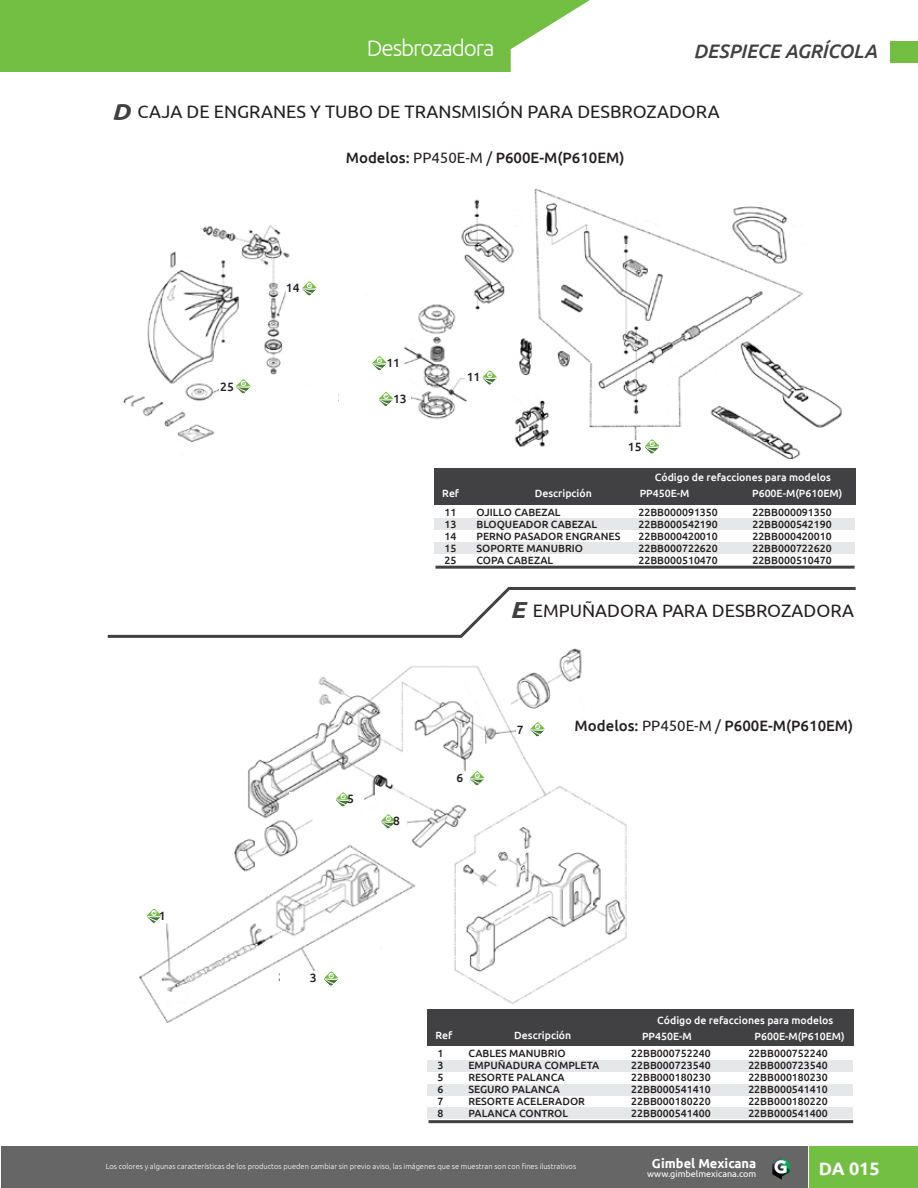
<style>
.page{position:relative;width:918px;height:1188px;background:#fff}
.page>*{position:absolute;margin:0;border:0;box-sizing:border-box;transform-origin:0 0}
.t1{font:italic 700 23.25px "Ubuntu";color:#414042;scale:1.1 1}
.t2{font:300 22.5px "Ubuntu";letter-spacing:-.05em;color:#fff}
.t3{font:italic 500 19.5px "Ubuntu";color:#414042}
.t4{font:18px "Ubuntu";color:#231f20}
.t5{font:700 18px "Ubuntu";color:#fff}
.t6{font:500 15px "Ubuntu";color:#231f20}
.t7{font:700 12.9px "Ubuntu";color:#fff}
.t8{font:500 12px "Ubuntu";color:#231f20}
.t9{font:500 10.5px/12px "Ubuntu";color:#231f20;text-align:justify}
.t10{font:500 10.5px/16.5px "Ubuntu";color:#fff}
.t11{font:9px "Ubuntu";color:#fff}
.t12{font:300 7.5px "Ubuntu";color:#fff}
.s1{font-weight:400}
</style>
<div class="page">
<div style="left:1px;top:1146px;width:806px;height:42px;background:#676667"></div>
<div style="left:809px;top:1146px;width:109px;height:42px;background:#72bf44"></div>
<svg style="left:772px;top:1156px;width:18px;height:24px"></svg>
<div style="left:1px;top:0;width:917px;height:72px;background:#72bf44"></div>
<svg style="left:511px;top:0;width:407px;height:72px;background:#f5faf2"></svg>
<div style="left:890px;top:41px;width:28px;height:21px;background:#72bf44"></div>
<img style="left:123px;top:188px;width:719px;height:271px">
<img style="left:139px;top:648px;width:502px;height:375px">
<div style="left:434px;top:468px;width:422px;height:36px;background:#414042"></div>
<div style="left:427px;top:1010px;width:427px;height:36px;background:#414042"></div>
<hr style="left:436px;top:566px;width:419px;height:3px;background:#414042">
<hr style="left:429px;top:1120px;width:424px;height:3px;background:#414042">
<div style="left:434px;top:542px;width:421px;height:12px;background:#e6e7e8"></div>
<div style="left:427px;top:1084px;width:426px;height:12px;background:#e6e7e8"></div>
<div style="left:427px;top:1107px;width:426px;height:12px;background:#e6e7e8"></div>
<div style="left:434px;top:518px;width:421px;height:12px;background:#e6e7e8"></div>
<div style="left:427px;top:1060px;width:426px;height:12px;background:#e6e7e8"></div>
<div style="left:332px;top:356px;width:72px;height:15px;background:#fff"></div>
<div style="left:339px;top:392px;width:71px;height:14px;background:#fff"></div>
<div style="left:286px;top:281px;width:71px;height:14px;background:#fff"></div>
<div style="left:598px;top:441px;width:74px;height:14px;background:#fff"></div>
<div style="left:129px;top:909px;width:74px;height:14px;background:#fff"></div>
<div style="left:280px;top:972px;width:74px;height:14px;background:#fff"></div>
<div style="left:427px;top:771px;width:74px;height:14px;background:#fff"></div>
<div style="left:517px;top:724px;width:78px;height:14px;background:#fff"></div>
<div style="left:332px;top:814px;width:74px;height:15px;background:#fff"></div>
<div style="left:289px;top:792px;width:74px;height:15px;background:#fff"></div>
<div style="left:219px;top:381px;width:71px;height:14px;background:#fff"></div>
<div style="left:465px;top:371px;width:20px;height:14px;background:#fff"></div>
<svg style="left:645px;top:439px;width:14px;height:14px"></svg>
<svg style="left:379px;top:392px;width:14px;height:14px"></svg>
<svg style="left:236px;top:379px;width:14px;height:14px"></svg>
<svg style="left:372px;top:356px;width:15px;height:14px"></svg>
<svg style="left:483px;top:370px;width:14px;height:15px"></svg>
<svg style="left:302px;top:281px;width:14px;height:14px"></svg>
<svg style="left:530px;top:722px;width:15px;height:14px"></svg>
<svg style="left:470px;top:771px;width:14px;height:14px"></svg>
<svg style="left:336px;top:792px;width:14px;height:14px"></svg>
<svg style="left:381px;top:814px;width:14px;height:14px"></svg>
<svg style="left:147px;top:909px;width:14px;height:14px"></svg>
<svg style="left:324px;top:971px;width:14px;height:14px"></svg>
<svg style="left:107px;top:587px;width:749px;height:51px"></svg>
<h2 class="t2" style="left:367px;top:35px;width:129px">Desbrozadora</h2>
<h3 class="t3" style="left:694px;top:39px;width:185px">DESPIECE AGRÍCOLA</h3>
<h3 class="t4" style="left:138px;top:101px;width:584px">CAJA DE ENGRANES Y TUBO DE TRANSMISIÓN PARA DESBROZADORA</h3>
<h1 class="t1" style="left:112px;top:97px;width:18px">D</h1>
<p class="t8" style="left:159px;top:908px;width:8px">1</p>
<p class="t8" style="left:220px;top:379px;width:15px">25</p>
<p class="t8" style="left:286px;top:280px;width:15px">14</p>
<h3 class="t6" style="left:346px;top:148px;width:280px">Modelos: <span class="s1">PP450E-M /</span> P600E-M(P610EM)</h3>
<p class="t8" style="left:387px;top:355px;width:15px">11</p>
<p class="t8" style="left:393px;top:391px;width:15px">13</p>
<p class="t8" style="left:467px;top:369px;width:15px">11</p>
<p class="t10" style="left:442px;top:485px;width:18px">Ref</p>
<p class="t9" style="left:445px;top:505px;width:13px">11<br>13<br>14<br>15<br>25</p>
<p class="t10" style="left:535px;top:485px;width:59px">Descripción</p>
<p class="t9" style="left:476px;top:505px;width:145px;text-align:left">OJILLO CABEZAL<br>BLOQUEADOR CABEZAL<br>PERNO PASADOR ENGRANES<br>SOPORTE MANUBRIO<br>COPA CABEZAL</p>
<p class="t8" style="left:628px;top:440px;width:15px">15</p>
<p class="t10" style="left:640px;top:468px;width:193px;text-indent:15px">Código de refacciones para modelos<br>PP450E-M</p>
<p class="t10" style="left:752px;top:485px;width:92px">P600E-M(P610EM)</p>
<p class="t9" style="left:638px;top:505px;width:81px">22BB000091350<br>22BB000542190<br>22BB000420010<br>22BB000722620<br>22BB000510470</p>
<p class="t9" style="left:752px;top:505px;width:81px">22BB000091350<br>22BB000542190<br>22BB000420010<br>22BB000722620<br>22BB000510470</p>
<h3 class="t4" style="left:533px;top:599px;width:323px">EMPUÑADORA PARA DESBROZADORA</h3>
<h1 class="t1" style="left:510px;top:596px;width:15px">E</h1>
<p class="t8" style="left:347px;top:791px;width:8px">5</p>
<p class="t8" style="left:393px;top:813px;width:8px">8</p>
<p class="t8" style="left:457px;top:770px;width:8px">6</p>
<p class="t8" style="left:517px;top:722px;width:8px">7</p>
<h3 class="t6" style="left:575px;top:716px;width:280px">Modelos: <span class="s1">PP450E-M /</span> P600E-M(P610EM)</h3>
<p class="t8" style="left:310px;top:970px;width:8px">3</p>
<p class="t10" style="left:435px;top:1026px;width:18px">Ref</p>
<p class="t9" style="left:438px;top:1047px;width:7px">1<br>3<br>5<br>6<br>7<br>8</p>
<p class="t10" style="left:514px;top:1027px;width:59px">Descripción</p>
<p class="t9" style="left:468px;top:1047px;width:132px;text-align:left">CABLES MANUBRIO<br>EMPUÑADURA COMPLETA<br>RESORTE PALANCA<br>SEGURO PALANCA<br>RESORTE ACELERADOR<br>PALANCA CONTROL</p>
<p class="t10" style="left:642px;top:1011px;width:193px;text-indent:15px">Código de refacciones para modelos<br>PP450E-M</p>
<p class="t10" style="left:755px;top:1028px;width:92px">P600E-M(P610EM)</p>
<p class="t9" style="left:631px;top:1047px;width:81px">22BB000752240<br>22BB000723540<br>22BB000180230<br>22BB000541410<br>22BB000180220<br>22BB000541400</p>
<p class="t9" style="left:748px;top:1047px;width:81px">22BB000752240<br>22BB000723540<br>22BB000180230<br>22BB000541410<br>22BB000180220<br>22BB000541400</p>
<p class="t12" style="left:106px;top:1162px;width:472px">Los colores y algunas características de los productos pueden cambiar sin previo aviso, las imágenes que se muestran son con fines ilustrativos</p>
<p class="t7" style="left:652px;top:1155px;width:106px">Gimbel Mexicana</p>
<p class="t11" style="left:647px;top:1169px;width:111px">www.gimbelmexicana.com</p>
<h3 class="t5" style="left:819px;top:1158px;width:62px">DA 015</h3>
</div>
